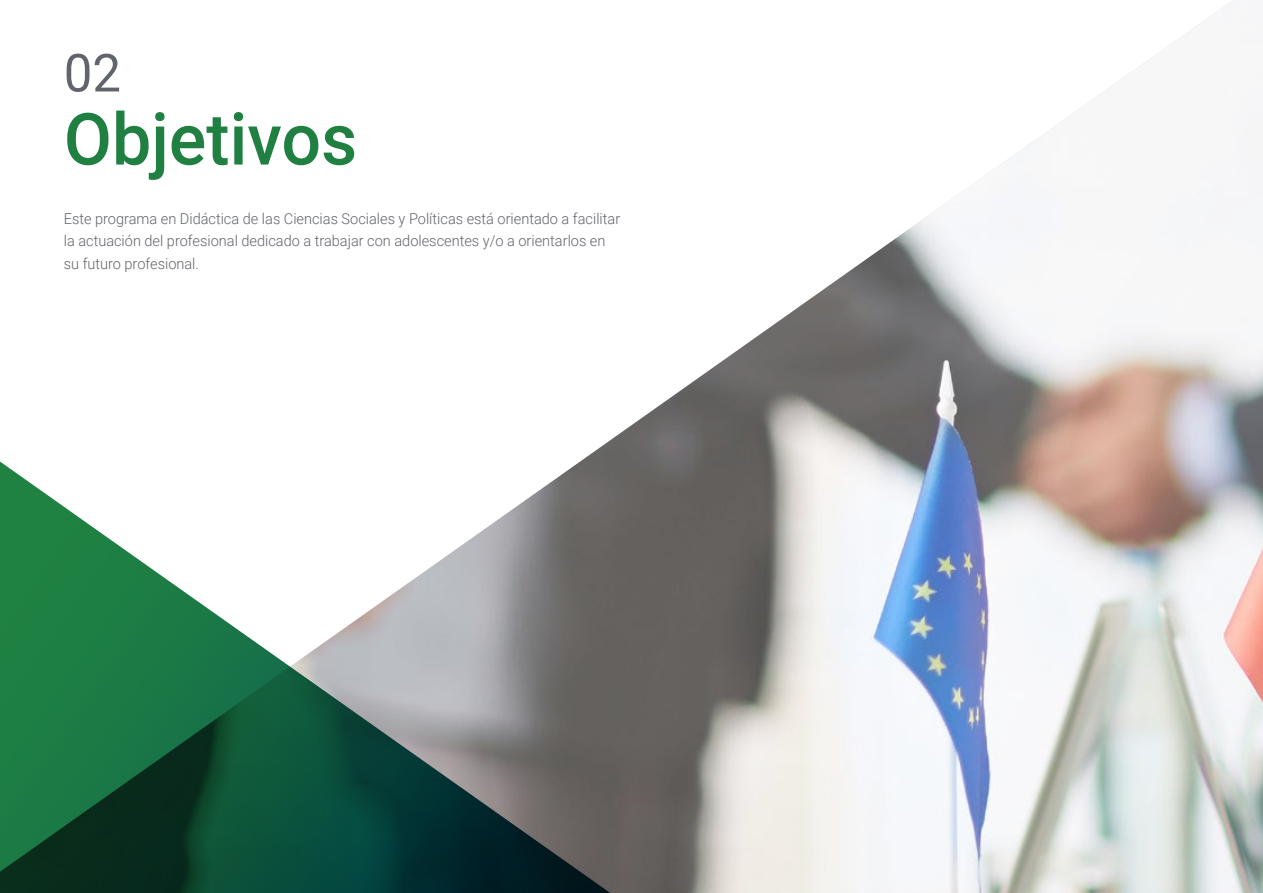
<style>
.page{position:relative;width:1263px;height:893px;background:#fff}
.page>*{position:absolute;margin:0;border:0;box-sizing:border-box;transform-origin:0 0}
.t1{font:500 72px "Roboto";color:#208042}
.t2{font:52.5px "Roboto";color:#61646a}
.t3{font:300 15px/22.5px "Roboto";color:#61646a}
</style>
<div class="page">
<img style="left:602px;top:0;width:661px;height:893px">
<svg style="left:0;top:446px;width:640px;height:447px"></svg>
<h2 class="t2" style="left:64px;top:36px;width:59px">02</h2>
<h1 class="t1" style="left:64px;top:89px;width:295px">Objetivos</h1>
<p class="t3" style="left:64px;top:207px;width:558px">Este programa en Didáctica de las Ciencias Sociales y Políticas está orientado a facilitar la actuación del profesional dedicado a trabajar con adolescentes y/o a orientarlos en su futuro profesional.</p>
</div>
